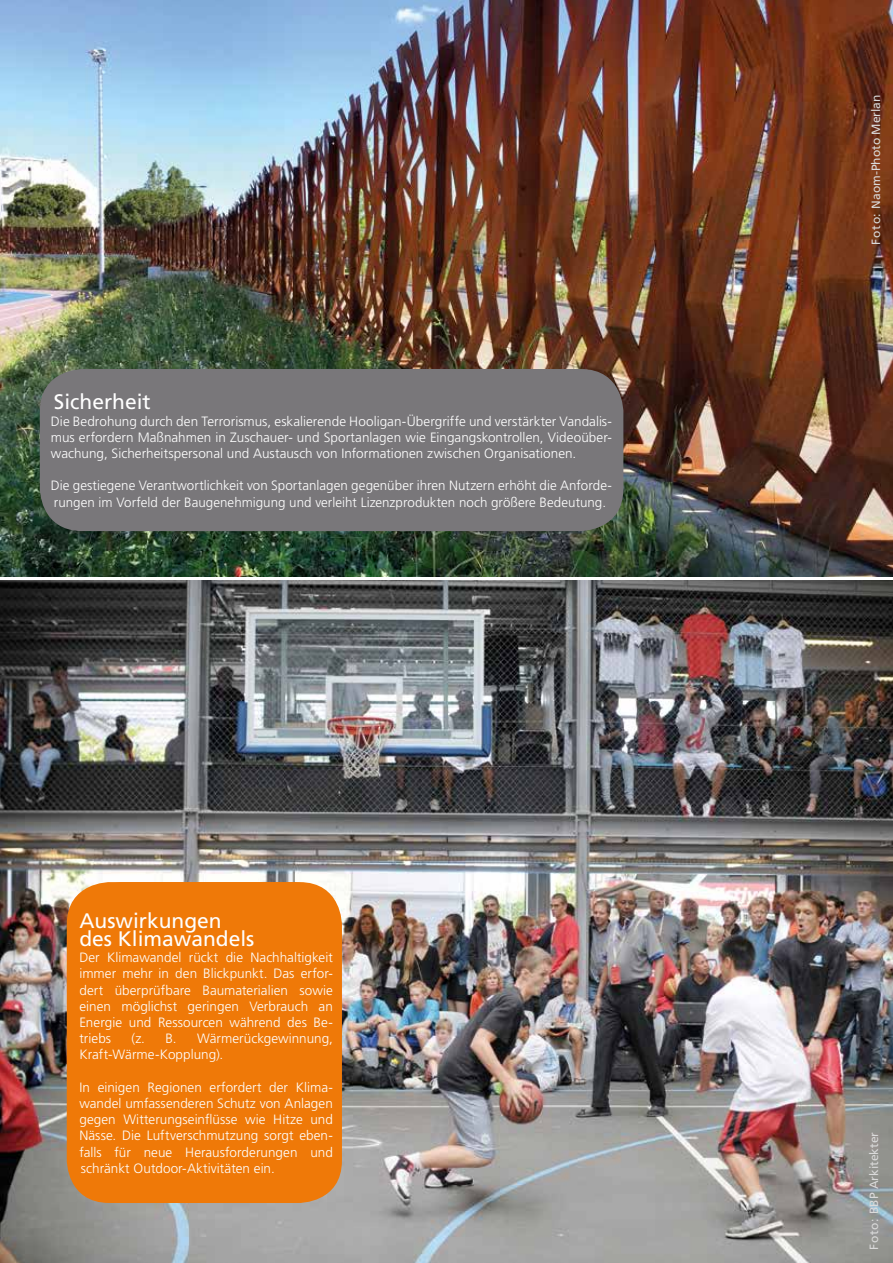
<style>
.page{position:relative;width:893px;height:1263px;background:#fff}
.page>*{position:absolute;margin:0;border:0;box-sizing:border-box;transform-origin:0 0}
.t1{font:21px/18px "Frutiger LT";color:#fff}
.t2{font:300 13.5px/16.2px "Frutiger LT";letter-spacing:.005em;color:#fff;text-align:justify}
.t3{font:12px "Frutiger LT";color:#dadada}
</style>
<div class="page">
<img style="left:0;top:580px;width:893px;height:683px">
<img style="left:0;top:0;width:893px;height:576px">
<div style="left:40px;top:369px;width:583px;height:162px;background:#79777a;border-radius:43px"></div>
<div style="left:67px;top:882px;width:275px;height:321px;background:#ef7908;border-radius:43px"></div>
<h1 class="t1" style="left:54px;top:393px;width:98px">Sicherheit</h1>
<p class="t2" style="left:51px;top:413px;width:563px">Die Bedrohung durch den Terrorismus, eskalierende Hooligan-Übergriffe und verstärkter Vandalis&shy;mus erfordern Maßnahmen in Zuschauer- und Sportanlagen wie Eingangskontrollen, Videoüber&shy;wachung, Sicherheitspersonal und Austausch von Informationen zwischen Organisationen.</p>
<p class="t2" style="left:51px;top:478px;width:563px">Die gestiegene Verantwortlichkeit von Sportanlagen gegenüber ihren Nutzern erhöht die Anforde&shy;rungen im Vorfeld der Baugenehmigung und verleiht Lizenzprodukten noch größere Bedeutung.</p>
<h1 class="t1" style="left:79px;top:912px;width:177px">Auswirkungen des Klimawandels</h1>
<p class="t2" style="left:79px;top:950px;width:255px">Der Klimawandel rückt die Nachhaltigkeit immer mehr in den Blickpunkt. Das erfor&shy;dert überprüfbare Baumaterialien sowie einen möglichst geringen Verbrauch an Energie und Ressourcen während des Be&shy;triebs</p>
<p class="t2" style="left:132px;top:1031px;width:47px">(z. B.</p>
<p class="t2" style="left:79px;top:1031px;width:255px;text-indent:118px">Wärmerückgewinnung,<br>Kraft-Wärme-Kopplung).</p>
<p class="t2" style="left:79px;top:1079px;width:255px">In einigen Regionen erfordert der Klima&shy;wandel umfassenderen Schutz von Anlagen gegen Witterungseinflüsse wie Hitze und Nässe. Die Luftverschmutzung sorgt eben&shy;falls für neue Herausforderungen und schränkt Outdoor-Aktivitäten ein.</p>
<p class="t3" style="left:869px;top:244px;width:151px;rotate:-90deg">Foto: Naom-Photo Merlan</p>
<p class="t3" style="left:867px;top:1250px;width:119px;rotate:-90deg">Foto: BBP Arkitekter</p>
</div>
